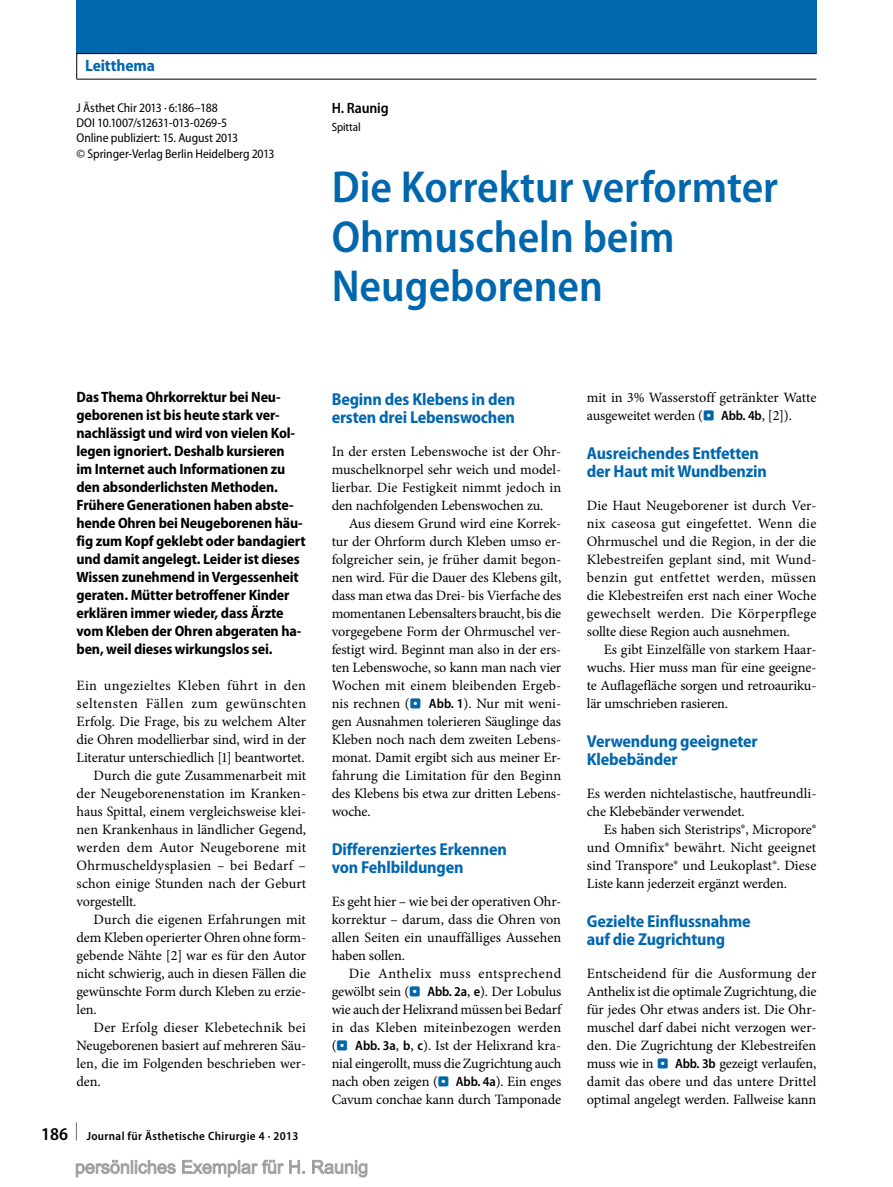
<style>
.page{position:relative;width:893px;height:1187px;background:#fff}
.page>*{position:absolute;margin:0;border:0;box-sizing:border-box;transform-origin:0 0}
.t1{font:600 semi-condensed 45px/49.5px "Myriad Pro";color:#0067ad}
.t2{font:700 semi-condensed 17.25px/18px "Myriad Pro";letter-spacing:-.01em;color:#0067af}
.t3{font:700 semi-condensed 16.5px "Myriad Pro";letter-spacing:-.005em;color:#0067af}
.t4{font:700 semi-condensed 15px/18px "Myriad Pro";letter-spacing:-.01em;color:#000}
.t5{font:600 semi-condensed 15px "Myriad Pro";letter-spacing:-.01em;color:#000}
.t6{font:14.25px/18px "Minion Pro";letter-spacing:-.005em;color:#000;text-align:justify}
.t7{font:14.25px "Minion Pro";letter-spacing:.015em;color:#000}
.t8{font:14.25px "Minion Pro";letter-spacing:.03em;color:#000}
.t9{font:14.25px "Minion Pro";letter-spacing:.04em;color:#000}
.t10{font:14.25px "Minion Pro";letter-spacing:.02em;color:#000}
.t11{font:semi-condensed 12.75px/15.3px "Myriad Pro";letter-spacing:-.005em;color:#000}
.t12{font:600 semi-condensed 12px "Myriad Pro";letter-spacing:.03em;color:#000}
.t13{font:semi-condensed 12px "Myriad Pro";letter-spacing:-.01em;color:#000}
.s1{font-size:18px}
.s2{font-family:"S Buttons";font-size:13.5px;color:#0067ad}
.s3{font-family:"Myriad Pro";font-weight:600;font-stretch:semi-condensed;font-size:13.5px}
</style>
<div class="page">
<div style="left:76px;top:0;width:740px;height:54px;background:#0067af"></div>
<hr style="left:77px;top:53px;width:739px;height:1px;background:#000">
<svg style="left:76px;top:54px;width:1px;height:25px"></svg>
<hr style="left:77px;top:79px;width:739px;height:1px;background:#000">
<svg style="left:75px;top:1159px;width:293px;height:18px"></svg>
<p class="t3" style="left:85px;top:57px;width:71px">Leitthema</p>
<p class="t11" style="left:77px;top:100px;width:199px">J Ästhet Chir 2013 · 6:186–188<br>DOI 10.1007/s12631-013-0269-5<br>Online publiziert: 15. August 2013<br>© Springer-Verlag Berlin Heidelberg 2013</p>
<p class="t5" style="left:332px;top:100px;width:58px">H. Raunig</p>
<p class="t13" style="left:332px;top:121px;width:30px">Spittal</p>
<h1 class="t1" style="left:332px;top:163px;width:448px">Die Korrektur verformter<br>Ohrmuscheln beim<br>Neugeborenen</h1>
<p class="t4" style="left:77px;top:388px;width:231px">Das Thema Ohrkorrektur bei Neu&shy;geborenen ist bis heute stark ver&shy;nachlässigt und wird von vielen Kol&shy;legen ignoriert. Deshalb kursieren<br>im Internet auch Informationen zu den absonderlichsten Methoden.<br>Frühere Generationen haben abste&shy;hende Ohren bei Neugeborenen häu&shy;fig zum Kopf geklebt oder bandagiert und damit angelegt. Leider ist dieses Wissen zunehmend in Vergessenheit geraten. Mütter betroffener Kinder erklären immer wieder, dass Ärzte vom Kleben der Ohren abgeraten ha&shy;ben, weil dieses wirkungslos sei.</p>
<p class="t8" style="left:77px;top:675px;width:231px">Ein ungezieltes Kleben führt in den</p>
<p class="t9" style="left:77px;top:693px;width:231px">seltensten Fällen zum gewünschten</p>
<p class="t6" style="left:77px;top:712px;width:231px">Erfolg. Die Frage, bis zu welchem Alter</p>
<p class="t6" style="left:77px;top:730px;width:231px">die Ohren modellierbar sind, wird in der</p>
<p class="t6" style="left:77px;top:748px;width:230px">Literatur unterschiedlich [1] beantwortet.</p>
<p class="t6" style="left:94px;top:766px;width:214px">Durch die gute Zusammenarbeit mit</p>
<p class="t6" style="left:77px;top:784px;width:231px">der Neugeborenenstation im Kranken-</p>
<p class="t6" style="left:77px;top:802px;width:231px">haus Spittal, einem vergleichsweise klei-</p>
<p class="t6" style="left:77px;top:820px;width:231px">nen Krankenhaus in ländlicher Gegend,</p>
<p class="t10" style="left:77px;top:837px;width:231px">werden dem Autor Neugeborene mit</p>
<p class="t7" style="left:77px;top:855px;width:231px">Ohrmuscheldysplasien – bei Bedarf –</p>
<p class="t6" style="left:77px;top:874px;width:231px">schon einige Stunden nach der Geburt</p>
<p class="t6" style="left:77px;top:892px;width:61px">vorgestellt.</p>
<p class="t6" style="left:94px;top:910px;width:214px">Durch die eigenen Erfahrungen mit</p>
<p class="t6" style="left:77px;top:928px;width:231px">dem Kleben operierter Ohren ohne form-</p>
<p class="t6" style="left:77px;top:946px;width:231px">gebende Nähte [2] war es für den Autor</p>
<p class="t6" style="left:77px;top:964px;width:231px">nicht schwierig, auch in diesen Fällen die</p>
<p class="t6" style="left:77px;top:982px;width:231px">gewünschte Form durch Kleben zu erzie-</p>
<p class="t6" style="left:77px;top:1000px;width:22px">len.</p>
<p class="t7" style="left:94px;top:1017px;width:214px">Der Erfolg dieser Klebetechnik bei</p>
<p class="t6" style="left:77px;top:1036px;width:231px">Neugeborenen basiert auf mehreren Säu-</p>
<p class="t6" style="left:77px;top:1054px;width:231px">len, die im Folgenden beschrieben wer-</p>
<p class="t6" style="left:77px;top:1072px;width:26px">den.</p>
<p class="t12" style="left:41px;top:1129px;width:259px"><span class="s1">186 </span><sup>|</sup> Journal für Ästhetische Chirurgie 4 · 2013</p>
<p class="t2" style="left:332px;top:390px;width:185px">Beginn des Klebens in den ersten drei Lebenswochen</p>
<p class="t6" style="left:332px;top:442px;width:231px">In der ersten Lebenswoche ist der Ohr&shy;muschelknorpel sehr weich und model&shy;lierbar. Die Festigkeit nimmt jedoch in den nachfolgenden Lebenswochen zu.</p>
<p class="t6" style="left:332px;top:514px;width:231px;text-indent:17px">Aus diesem Grund wird eine Korrek&shy;tur der Ohrform durch Kleben umso er&shy;folgreicher sein, je früher damit begon&shy;nen wird. Für die Dauer des Klebens gilt, dass man etwa das Drei- bis Vierfache des momentanen Lebensalters braucht, bis die vorgegebene Form der Ohrmuschel ver&shy;festigt wird. Beginnt man also in der ers&shy;ten Lebenswoche, so kann man nach vier Wochen mit einem bleibenden Ergeb&shy;nis rechnen (<span class="s2">.</span> <span class="s3">Abb. 1</span>). Nur mit weni&shy;gen Ausnahmen tolerieren Säuglinge das Kleben noch nach dem zweiten Lebens&shy;monat. Damit ergibt sich aus meiner Er&shy;fahrung die Limitation für den Beginn des Klebens bis etwa zur dritten Lebens&shy;woche.</p>
<p class="t2" style="left:332px;top:840px;width:177px">Differenziertes Erkennen von Fehlbildungen</p>
<p class="t6" style="left:332px;top:892px;width:231px">Es geht hier – wie bei der operativen Ohr&shy;korrektur – darum, dass die Ohren von allen Seiten ein unauffälliges Aussehen haben sollen.</p>
<p class="t6" style="left:332px;top:964px;width:231px;text-indent:17px">Die Anthelix muss entsprechend gewölbt sein (<span class="s2">.</span> <span class="s3">Abb. 2a</span>, <span class="s3">e</span>). Der Lobulus wie auch der Helixrand müssen bei Bedarf in das Kleben miteinbezogen werden (<span class="s2">.</span> <span class="s3">Abb. 3a</span>, <span class="s3">b</span>, <span class="s3">c</span>). Ist der Helixrand kra&shy;nial eingerollt, muss die Zugrichtung auch nach oben zeigen (<span class="s2">.</span> <span class="s3">Abb. 4a</span>). Ein enges Cavum conchae kann durch Tamponade</p>
<p class="t6" style="left:587px;top:388px;width:231px">mit in 3% Wasserstoff getränkter Watte ausgeweitet werden (<span class="s2">.</span> <span class="s3">Abb. 4b</span>, [2]).</p>
<p class="t2" style="left:587px;top:444px;width:182px">Ausreichendes Entfetten der Haut mit Wundbenzin</p>
<p class="t6" style="left:587px;top:496px;width:231px">Die Haut Neugeborener ist durch Ver&shy;nix caseosa gut eingefettet. Wenn die Ohrmuschel und die Region, in der die Klebestreifen geplant sind, mit Wund&shy;benzin gut entfettet werden, müssen die Klebestreifen erst nach einer Woche gewechselt werden. Die Körperpflege sollte diese Region auch ausnehmen.</p>
<p class="t6" style="left:587px;top:640px;width:231px;text-indent:17px">Es gibt Einzelfälle von starkem Haar&shy;wuchs. Hier muss man für eine geeigne&shy;te Auflagefläche sorgen und retroauriku&shy;lär umschrieben rasieren.</p>
<p class="t2" style="left:587px;top:732px;width:172px">Verwendung geeigneter<br>Klebebänder</p>
<p class="t6" style="left:587px;top:784px;width:231px">Es werden nichtelastische, hautfreundli&shy;che Klebebänder verwendet.</p>
<p class="t6" style="left:587px;top:820px;width:231px;text-indent:17px">Es haben sich Steristrips®, Micropore® und Omnifix® bewährt. Nicht geeignet sind Transpore® und Leukoplast®. Diese Liste kann jederzeit ergänzt werden.</p>
<p class="t2" style="left:587px;top:912px;width:165px">Gezielte Einflussnahme auf die Zugrichtung</p>
<p class="t6" style="left:587px;top:964px;width:231px">Entscheidend für die Ausformung der Anthelix ist die optimale Zugrichtung, die für jedes Ohr etwas anders ist. Die Ohr&shy;muschel darf dabei nicht verzogen wer&shy;den. Die Zugrichtung der Klebestreifen muss wie in <span class="s2">.</span> <span class="s3">Abb. 3b</span> gezeigt verlaufen, damit das obere und das untere Drittel optimal angelegt werden. Fallweise kann</p>
</div>
